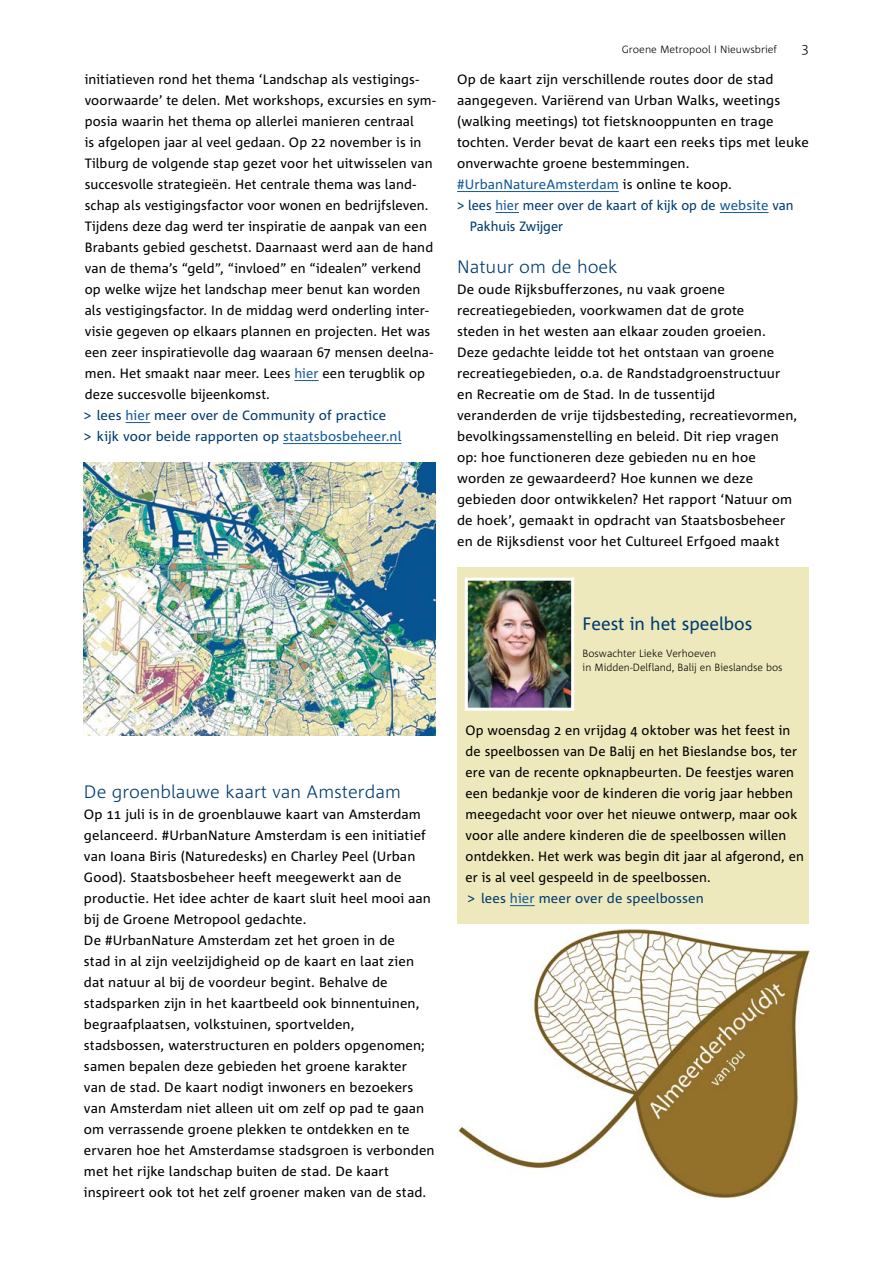
<style>
.page{position:relative;width:893px;height:1263px;background:#fff}
.page>*{position:absolute;margin:0;border:0;box-sizing:border-box;transform-origin:0 0}
.t1{font:18px "Agrofont Mager";color:#003c71}
.t2{font:18px "Agro Sans";color:#003c71}
.t3{font:13.5px/21px "Agro Sans";letter-spacing:.01em;color:#000}
.t4{font:13.5px "Agro Sans";color:#003c71;scale:.96 1}
.t5{font:13.5px "Agro Sans";letter-spacing:.005em;color:#165b9a}
.t6{font:300 13.5px "Agro Sans";color:#000}
.t7{font:300 10.5px/13.5px "Agro Sans";color:#000}
.s1{color:#165b9a}
.s2{color:#003c71}
.s3{color:#000}
</style>
<div class="page">
<svg style="left:294px;top:380px;width:25px;height:1px"></svg>
<svg style="left:126px;top:422px;width:24px;height:1px"></svg>
<hr style="left:283px;top:443px;width:119px;height:1px;background:#165b9a">
<hr style="left:457px;top:191px;width:162px;height:1px;background:#165b9a">
<svg style="left:495px;top:212px;width:24px;height:1px"></svg>
<hr style="left:720px;top:212px;width:48px;height:1px;background:#165b9a">
<div style="left:457px;top:567px;width:352px;height:357px;background:#eee9bc"></div>
<svg style="left:510px;top:905px;width:25px;height:1px"></svg>
<img style="left:469px;top:582px;width:101px;height:125px">
<div style="left:465px;top:578px;width:109px;height:133px;border:3px solid #fff"></div>
<img style="left:84px;top:462px;width:352px;height:273px">
<img style="left:458px;top:929px;width:351px;height:269px">
<p class="t3" style="left:84px;top:69px;width:353px">initiatieven rond het thema ‘Landschap als vestigings&shy;voorwaarde’ te delen. Met workshops, excursies en sym&shy;posia waarin het thema op allerlei manieren centraal<br>is afgelopen jaar al veel gedaan. Op 22 november is in Tilburg de volgende stap gezet voor het uitwisselen van succesvolle strategieën. Het centrale thema was land&shy;schap als vestigingsfactor voor wonen en bedrijfsleven.<br>Tijdens deze dag werd ter inspiratie de aanpak van een Brabants gebied geschetst. Daarnaast werd aan de hand van de thema’s “geld”, “invloed” en “idealen” verkend op welke wijze het landschap meer benut kan worden als vestigingsfactor. In de middag werd onderling inter&shy;visie gegeven op elkaars plannen en projecten. Het was een zeer inspiratievolle dag waaraan 67 mensen deelna&shy;men. Het smaakt naar meer. Lees <span class="s1">hier</span> een terugblik op deze succesvolle bijeenkomst.<br><span class="s2">&gt; lees</span> <span class="s1">hier</span> <span class="s2">meer over de Community of practice<br>&gt; kijk voor beide rapporten op</span> <span class="s1">staatsbosbeheer.nl</span></p>
<p class="t7" style="left:622px;top:43px;width:157px">Groene Metropool I Nieuwsbrief</p>
<p class="t6" style="left:802px;top:41px;width:9px">3</p>
<p class="t3" style="left:457px;top:69px;width:318px">Op de kaart zijn verschillende routes door de stad</p>
<p class="t3" style="left:457px;top:90px;width:325px">aangegeven. Variërend van Urban Walks, weetings</p>
<p class="t3" style="left:457px;top:111px;width:318px">(walking meetings) tot fietsknooppunten en trage</p>
<p class="t3" style="left:457px;top:132px;width:353px">tochten. Verder bevat de kaart een reeks tips met leuke</p>
<p class="t3" style="left:457px;top:153px;width:234px">onverwachte groene bestemmingen.</p>
<p class="t5" style="left:457px;top:177px;width:276px">#UrbanNatureAmsterdam <span class="s3">is online te koop.</span></p>
<p class="t4" style="left:457px;top:198px;width:352px">&gt; lees <span class="s1">hier</span> meer over de kaart of kijk op de <span class="s1">website</span> van</p>
<p class="t4" style="left:470px;top:219px;width:99px">Pakhuis Zwijger</p>
<h1 class="t1" style="left:457px;top:257px;width:162px">Natuur om de hoek</h1>
<p class="t3" style="left:457px;top:279px;width:342px">De oude Rijksbufferzones, nu vaak groene recreatiegebieden, voorkwamen dat de grote<br>steden in het westen aan elkaar zouden groeien.<br>Deze gedachte leidde tot het ontstaan van groene recreatiegebieden, o.a. de Randstadgroenstructuur en Recreatie om de Stad. In de tussentijd veranderden de vrije tijdsbesteding, recreatievormen, bevolkingssamenstelling en beleid. Dit riep vragen op: hoe functioneren deze gebieden nu en hoe worden ze gewaardeerd? Hoe kunnen we deze gebieden door ontwikkelen? Het rapport ‘Natuur om de hoek’, gemaakt in opdracht van Staatsbosbeheer en de Rijksdienst voor het Cultureel Erfgoed maakt</p>
<h1 class="t1" style="left:84px;top:782px;width:318px">De groenblauwe kaart van Amsterdam</h1>
<p class="t3" style="left:84px;top:804px;width:352px">Op 11 juli is in de groenblauwe kaart van Amsterdam gelanceerd. #UrbanNature Amsterdam is een initiatief van Ioana Biris (Naturedesks) en Charley Peel (Urban Good). Staatsbosbeheer heeft meegewerkt aan de productie. Het idee achter de kaart sluit heel mooi aan bij de Groene Metropool gedachte.<br>De #UrbanNature Amsterdam zet het groen in de<br>stad in al zijn veelzijdigheid op de kaart en laat zien dat natuur al bij de voordeur begint. Behalve de stadsparken zijn in het kaartbeeld ook binnentuinen, begraafplaatsen, volkstuinen, sportvelden, stadsbossen, waterstructuren en polders opgenomen; samen bepalen deze gebieden het groene karakter<br>van de stad. De kaart nodigt inwoners en bezoekers van Amsterdam niet alleen uit om zelf op pad te gaan om verrassende groene plekken te ontdekken en te ervaren hoe het Amsterdamse stadsgroen is verbonden met het rijke landschap buiten de stad. De kaart inspireert ook tot het zelf groener maken van de stad.</p>
<h1 class="t2" style="left:583px;top:614px;width:171px">Feest in het speelbos</h1>
<p class="t7" style="left:583px;top:647px;width:201px">Boswachter Lieke Verhoeven<br>in Midden-Delfland, Balij en Bieslandse bos</p>
<p class="t3" style="left:466px;top:720px;width:340px">Op woensdag 2 en vrijdag 4 oktober was het feest in de speelbossen van De Balij en het Bieslandse bos, ter ere van de recente opknapbeurten. De feestjes waren een bedankje voor de kinderen die vorig jaar hebben meegedacht voor over het nieuwe ontwerp, maar ook voor alle andere kinderen die de speelbossen willen ontdekken. Het werk was begin dit jaar al afgerond, en er is al veel gespeeld in de speelbossen.<br><span class="s2">&gt; lees</span> <span class="s1">hier</span> <span class="s2">meer over de speelbossen</span></p>
</div>
